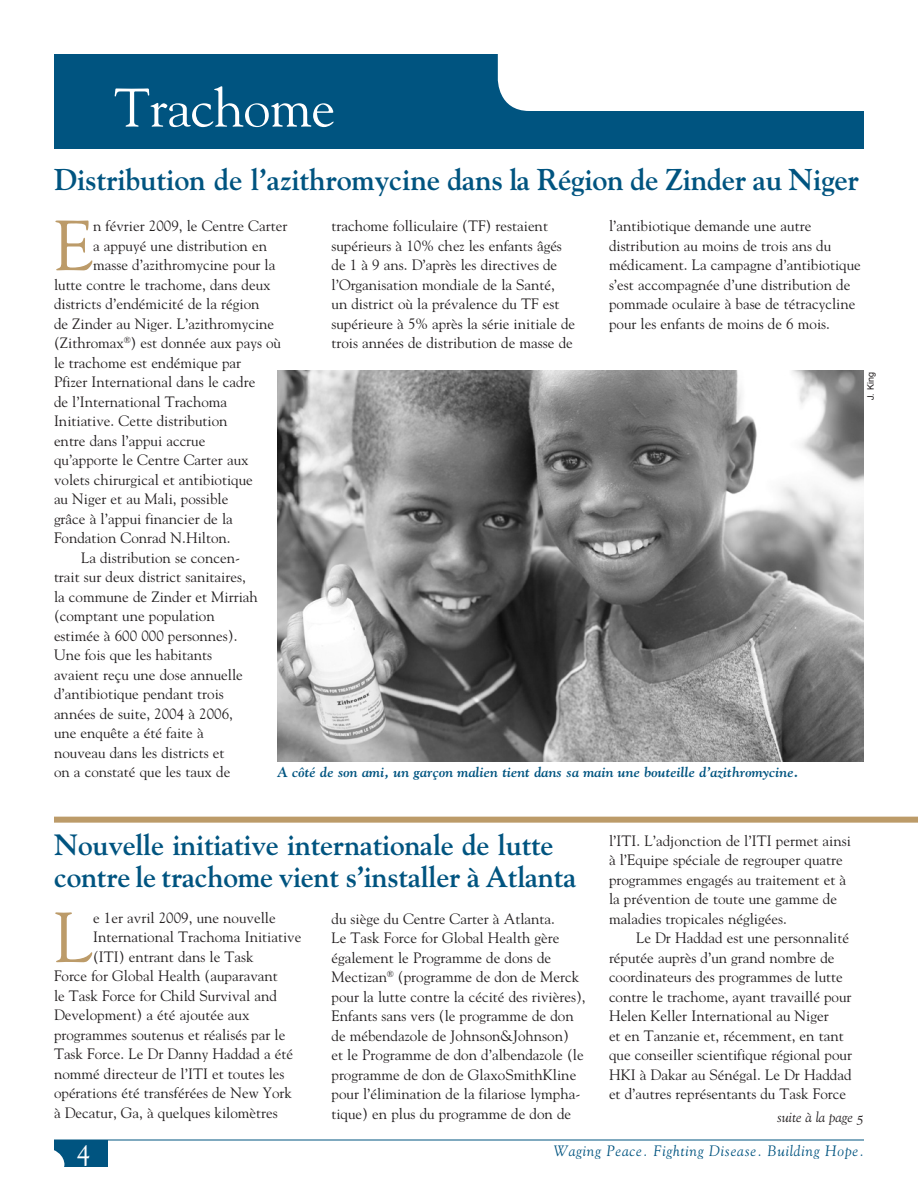
<style>
.page{position:relative;width:918px;height:1188px;background:#fff}
.page>*{position:absolute;margin:0;border:0;box-sizing:border-box;transform-origin:0 0}
.French_Body{font:70.35px "Goudy";color:#bc9b69}
.t1{font:54px "Goudy";letter-spacing:-.01em;color:#fff}
.Headline{font:30px "Goudy Bold Os F";letter-spacing:-.01em;color:#005480}
.Headline-2{font:29.25px/31.5px "Goudy Bold Os F";letter-spacing:-.01em;color:#005480}
.t2{font:27px "Goudy";color:#fff}
.French_Body-2{font:15px/19.5px "Goudy";color:#231f20}
.t3{font:15px "Goudy Italic Os F";letter-spacing:.05em;color:#005480}
.t4{font:14.25px "Goudy Bold Italic Os F";color:#005480}
.Body_Copy{font:14.25px "Goudy Italic Os F";color:#231f20}
.Photo_Credit{font:9px "Helvetica";color:#231f20}
</style>
<div class="page">
<img style="left:278px;top:371px;width:585px;height:390px">
<div style="left:54px;top:54px;width:810px;height:94px;background:#005480"></div>
<div style="left:498px;top:54px;width:366px;height:57px;background:#fff"></div>
<div style="left:54px;top:1140px;width:54px;height:27px;background:#005480"></div>
<div style="left:11px;top:1147px;width:53px;height:34px;background:#fff;border-radius:50%"></div>
<hr style="left:54px;top:1140px;width:810px;height:1px;background:#005480">
<div style="left:54px;top:817px;width:864px;height:6px;background:#bc9b69"></div>
<p class="t1" style="left:114px;top:74px;width:223px">Trachome</p>
<p class="Headline" style="left:54px;top:161px;width:807px">Distribution de l’azithromycine dans la Région de Zinder au Niger</p>
<p class="French_Body" style="left:54px;top:202px;width:41px">E</p>
<p class="French_Body-2" style="left:93px;top:216px;width:196px">n février 2009, le Centre Carter</p>
<p class="French_Body-2" style="left:332px;top:216px;width:245px">trachome folliculaire (TF) restaient supérieurs à 10% chez les enfants âgés de 1 à 9 ans. D’après les directives de l’Organisation mondiale de la Santé,<br>un district où la prévalence du TF est supérieure à 5% après la série initiale de trois années de distribution de masse de</p>
<p class="French_Body-2" style="left:609px;top:216px;width:253px">l’antibiotique demande une autre distribution au moins de trois ans du médicament. La campagne d’antibiotique s’est accompagnée d’une distribution de pommade oculaire à base de tétracycline pour les enfants de moins de 6 mois.</p>
<p class="French_Body-2" style="left:93px;top:235px;width:175px">a appuyé une distribution en</p>
<p class="French_Body-2" style="left:93px;top:255px;width:184px">masse d’azithromycine pour la</p>
<p class="French_Body-2" style="left:54px;top:274px;width:218px">lutte contre le trachome, dans deux</p>
<p class="French_Body-2" style="left:54px;top:294px;width:207px">districts d’endémicité de la région</p>
<p class="French_Body-2" style="left:54px;top:313px;width:222px">de Zinder au Niger. L’azithromycine</p>
<p class="French_Body-2" style="left:54px;top:333px;width:229px">(Zithromax<sup>®</sup>) est donnée aux pays où</p>
<p class="French_Body-2" style="left:54px;top:352px;width:189px">le trachome est endémique par</p>
<p class="French_Body-2" style="left:54px;top:372px;width:203px">Pfizer International dans le cadre</p>
<p class="French_Body-2" style="left:54px;top:391px;width:175px">de l’International Trachoma</p>
<p class="French_Body-2" style="left:54px;top:411px;width:175px">Initiative. Cette distribution</p>
<p class="French_Body-2" style="left:54px;top:430px;width:153px">entre dans l’appui accrue</p>
<p class="French_Body-2" style="left:54px;top:450px;width:196px">qu’apporte le Centre Carter aux</p>
<p class="French_Body-2" style="left:54px;top:469px;width:200px">volets chirurgical et antibiotique</p>
<p class="French_Body-2" style="left:54px;top:489px;width:176px">au Niger et au Mali, possible</p>
<p class="French_Body-2" style="left:54px;top:508px;width:180px">grâce à l’appui financier de la</p>
<p class="French_Body-2" style="left:54px;top:528px;width:178px">Fondation Conrad N.Hilton.</p>
<p class="French_Body-2" style="left:54px;top:547px;width:205px;text-indent:27px">La distribution se concen&shy;trait sur deux district sanitaires, la commune de Zinder et Mirriah (comptant une population estimée à 600 000 personnes).<br>Une fois que les habitants avaient reçu une dose annuelle d’antibiotique pendant trois années de suite, 2004 à 2006, une enquête a été faite à nouveau dans les districts et<br>on a constaté que les taux de</p>
<p class="Photo_Credit" style="left:864px;top:400px;width:29px;rotate:-90deg">J. King</p>
<p class="t4" style="left:278px;top:763px;width:522px">A côté de son ami, un garçon malien tient dans sa main une bouteille d’azithromycine.</p>
<p class="Headline-2" style="left:54px;top:829px;width:524px">Nouvelle initiative internationale de lutte contre le trachome vient s’installer à Atlanta</p>
<p class="French_Body-2" style="left:609px;top:830px;width:243px">l’ITI. L’adjonction de l’ITI permet ainsi à l’Equipe spéciale de regrouper quatre programmes engagés au traitement et à la prévention de toute une gamme de maladies tropicales négligées.</p>
<p class="French_Body-2" style="left:609px;top:928px;width:245px;text-indent:27px">Le Dr Haddad est une personnalité réputée auprès d’un grand nombre de coordinateurs des programmes de lutte contre le trachome, ayant travaillé pour Helen Keller International au Niger<br>et en Tanzanie et, récemment, en tant que conseiller scientifique régional pour HKI à Dakar au Sénégal. Le Dr Haddad et d’autres représentants du Task Force</p>
<p class="Body_Copy" style="left:777px;top:1109px;width:88px">suite à la page 5</p>
<p class="French_Body" style="left:54px;top:894px;width:41px">L</p>
<p class="French_Body-2" style="left:93px;top:908px;width:184px">e 1er avril 2009, une nouvelle</p>
<p class="French_Body-2" style="left:332px;top:909px;width:256px">du siège du Centre Carter à Atlanta.<br>Le Task Force for Global Health gère également le Programme de dons de Mectizan<sup>®</sup> (programme de don de Merck pour la lutte contre la cécité des rivières), Enfants sans vers (le programme de don de mébendazole de Johnson&amp;Johnson)<br>et le Programme de don d’albendazole (le programme de don de GlaxoSmithKline pour l’élimination de la filariose lympha&shy;tique) en plus du programme de don de</p>
<p class="French_Body-2" style="left:93px;top:927px;width:210px">International Trachoma Initiative</p>
<p class="French_Body-2" style="left:93px;top:947px;width:162px">(ITI) entrant dans le Task</p>
<p class="French_Body-2" style="left:54px;top:966px;width:225px">Force for Global Health (auparavant</p>
<p class="French_Body-2" style="left:54px;top:986px;width:225px">le Task Force for Child Survival and</p>
<p class="French_Body-2" style="left:54px;top:1005px;width:197px">Development) a été ajoutée aux</p>
<p class="French_Body-2" style="left:54px;top:1025px;width:233px">programmes soutenus et réalisés par le</p>
<p class="French_Body-2" style="left:54px;top:1044px;width:241px">Task Force. Le Dr Danny Haddad a été</p>
<p class="French_Body-2" style="left:54px;top:1064px;width:232px">nommé directeur de l’ITI et toutes les</p>
<p class="French_Body-2" style="left:54px;top:1083px;width:240px">opérations été transférées de New York</p>
<p class="French_Body-2" style="left:54px;top:1103px;width:225px">à Decatur, Ga, à quelques kilomètres</p>
<p class="t2" style="left:77px;top:1138px;width:15px">4</p>
<p class="t3" style="left:554px;top:1142px;width:312px">Waging Peace. Fighting Disease. Building Hope.</p>
</div>
